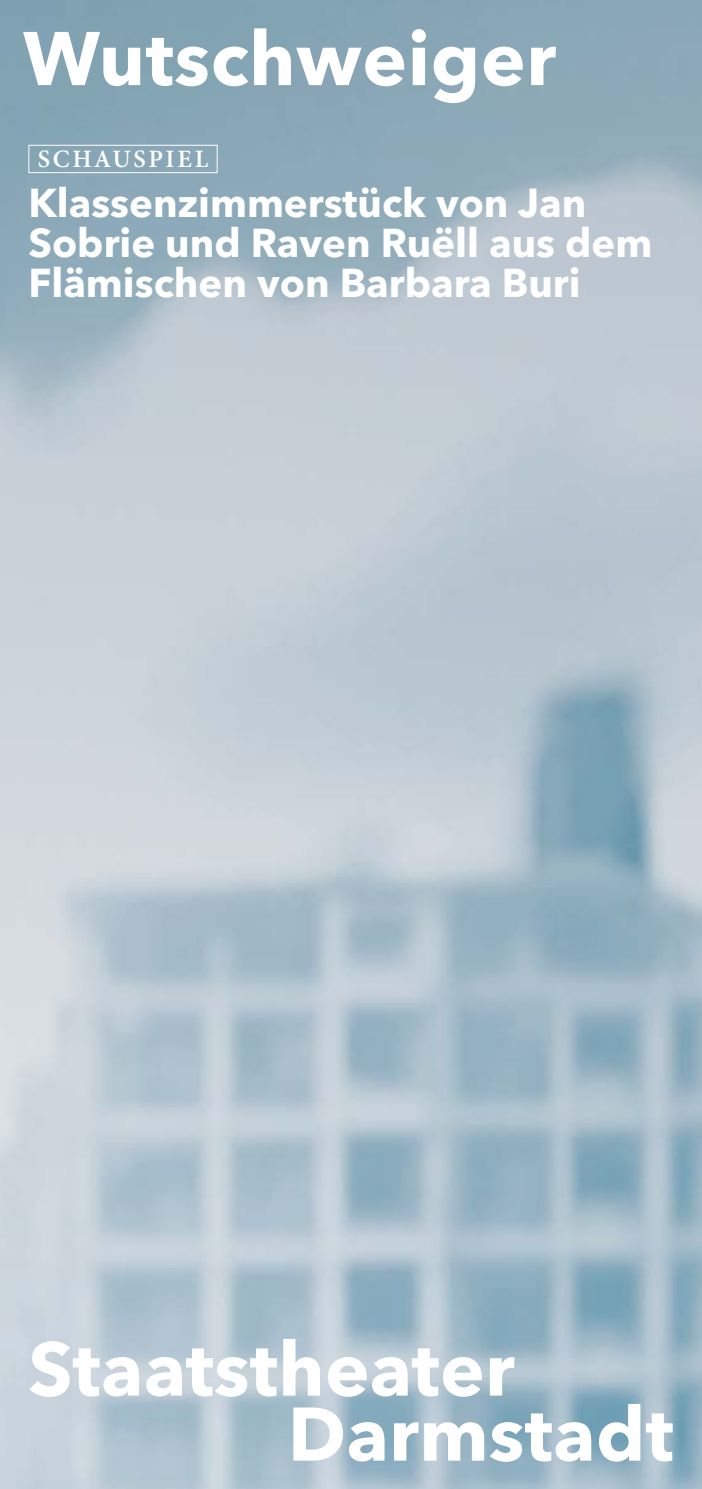
<style>
.page{position:relative;width:702px;height:1489px;background:#fff}
.page>*{position:absolute;margin:0;border:0;box-sizing:border-box;transform-origin:0 0}
.t1{font:700 75px/65px "Avenir Next LT Pro";letter-spacing:.005em;color:#fff}
.t2{font:700 40px/40px "Avenir Next LT Pro";color:#fff}
.t3{font:600 25px "Minion Pro";letter-spacing:.11em;color:#fff}
</style>
<div class="page">
<img style="left:0;top:0;width:702px;height:1488px">
<div style="left:28px;top:145px;width:190px;height:28px;border:1px solid #fff"></div>
<h1 class="t1" style="left:23px;top:26px;width:534px">Wutschweiger</h1>
<p class="t3" style="left:38px;top:142px;width:172px">SCHAUSPIEL</p>
<p class="t2" style="left:28px;top:182px;width:625px">Klassenzimmerstück von Jan<br>Sobrie und Raven Ruëll aus dem<br>Flämischen von Barbara Buri</p>
<h1 class="t1" style="left:288px;top:1335px;width:387px;text-indent:-259px">Staatstheater<br>Darmstadt</h1>
</div>
